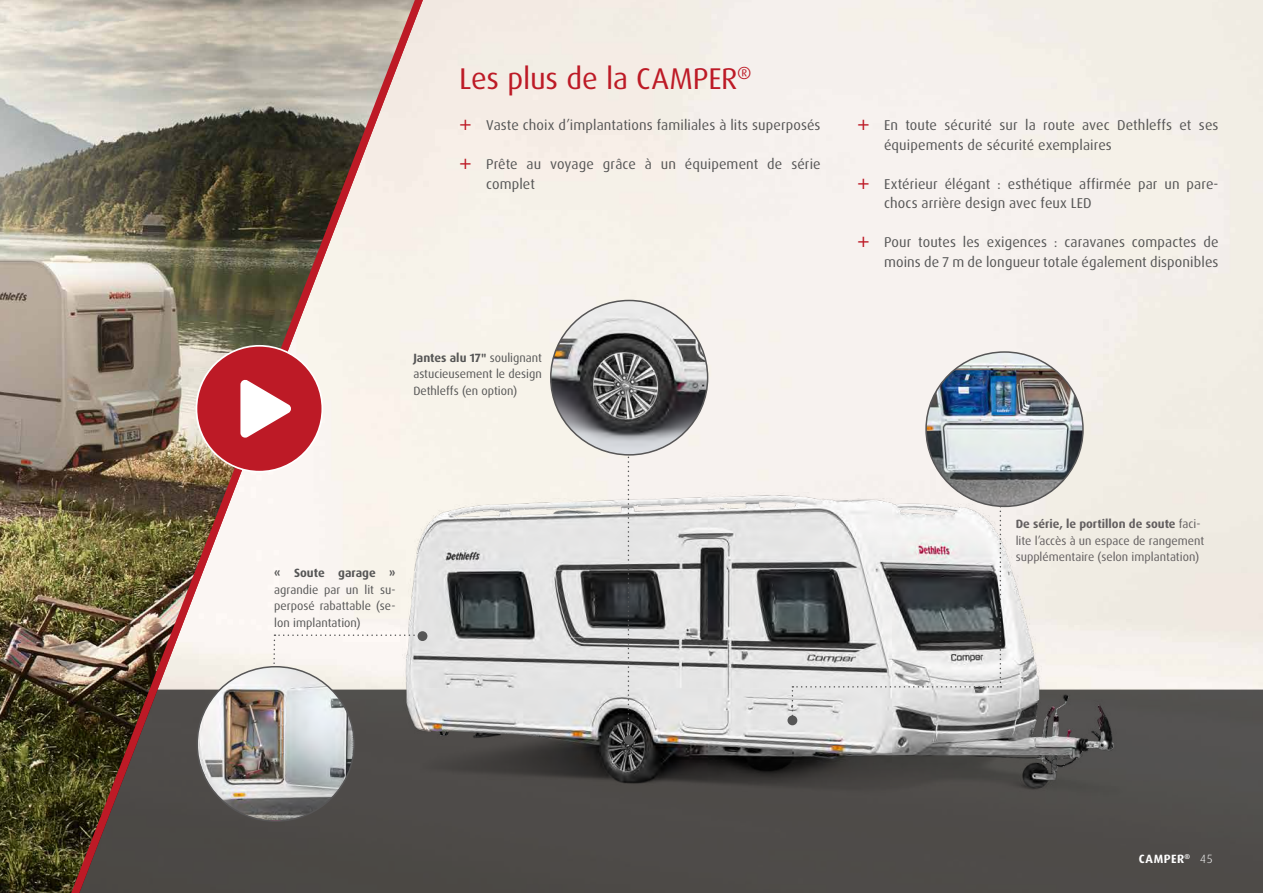
<style>
.page{position:relative;width:1263px;height:893px;background:#fff}
.page>*{position:absolute;margin:0;border:0;box-sizing:border-box;transform-origin:0 0}
.t1{font:30px "Dax Pro";letter-spacing:-.005em;color:#bd1a26}
.t2{font:14.25px/19.5px "Dax OT";letter-spacing:.01em;color:#565656}
.t3{font:12px/16.5px "Dax Pro";color:#565656;text-align:justify}
.t4{font:12px/16.5px "Dax Pro";color:#625e5f}
.t5{font:700 12px "Dax Pro";color:#565656}
.t6{font:700 12px "Dax Pro";letter-spacing:.045em;color:#fff}
.s1{font-weight:700}
.s2{font-family:"Dax OT";font-weight:300}
</style>
<div class="page">
<div style="left:439px;top:690px;width:824px;height:203px;background:#4e4b49"></div>
<img style="left:439px;top:319px;width:715px;height:544px">
<div style="left:624px;top:735px;width:10px;height:10px;background:#565656;border-radius:50%"></div>
<svg style="left:628px;top:456px;width:1px;height:279px"></svg>
<img style="left:551px;top:300px;width:157px;height:155px">
<div style="left:787px;top:715px;width:10px;height:10px;background:#565656;border-radius:50%"></div>
<svg style="left:792px;top:418px;width:263px;height:303px"></svg>
<img style="left:926px;top:352px;width:157px;height:154px">
<img style="left:0;top:0;width:56px;height:893px">
<img style="left:56px;top:0;width:383px;height:893px">
<div style="left:196px;top:346px;width:126px;height:126px;background:#bd1a26;border-radius:50%"></div>
<svg style="left:240px;top:380px;width:51px;height:58px"></svg>
<svg style="left:460px;top:120px;width:11px;height:10px"></svg>
<svg style="left:460px;top:159px;width:11px;height:10px"></svg>
<svg style="left:858px;top:120px;width:10px;height:10px"></svg>
<svg style="left:858px;top:178px;width:10px;height:11px"></svg>
<svg style="left:858px;top:237px;width:10px;height:10px"></svg>
<h1 class="t1" style="left:459px;top:59px;width:294px">Les plus de la CAMPER<sup>®</sup></h1>
<p class="t2" style="left:486px;top:116px;width:336px">Vaste choix d’implantations familiales à lits superposés</p>
<p class="t2" style="left:486px;top:155px;width:336px">Prête au voyage grâce à un équipement de série complet</p>
<p class="t3" style="left:413px;top:350px;width:130px"><span class="s1">Jantes alu 17"</span> soulignant astucieusement le design Dethleffs (en option)</p>
<p class="t5" style="left:274px;top:565px;width:123px">« Soute garage »</p>
<p class="t3" style="left:274px;top:582px;width:123px">agrandie par un lit su&shy;perposé rabattable (se&shy;lon implantation)</p>
<p class="t2" style="left:884px;top:116px;width:336px">En toute sécurité sur la route avec Dethleffs et ses équipements de sécurité exemplaires</p>
<p class="t2" style="left:884px;top:174px;width:336px">Extérieur élégant : esthétique affirmée par un pare&shy;chocs arrière design avec feux LED</p>
<p class="t2" style="left:884px;top:233px;width:336px">Pour toutes les exigences : caravanes compactes de moins de 7 m de longueur totale également disponibles</p>
<p class="t4" style="left:1016px;top:516px;width:190px"><span class="s1">De série, le portillon de soute</span> faci&shy;lite l’accès à un espace de rangement supplémentaire (selon implantation)</p>
<p class="t6" style="left:1139px;top:851px;width:75px">CAMPER<sup>®</sup> <span class="s2">45</span></p>
</div>
